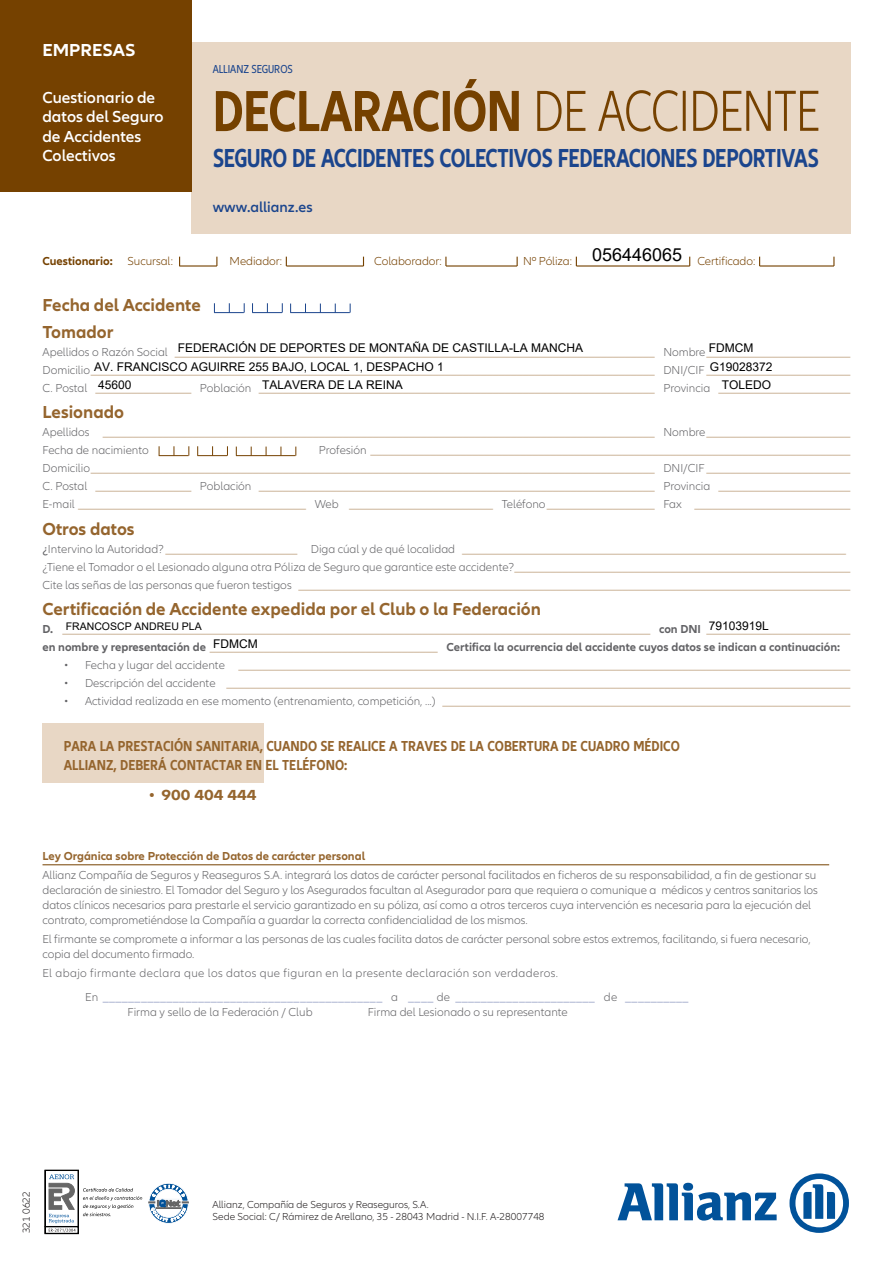
<style>
.page{position:relative;width:893px;height:1263px;background:#fff}
.page>*{position:absolute;margin:0;border:0;box-sizing:border-box;transform-origin:0 0}
.t1{font:700 condensed 60px "Allianz Neo";letter-spacing:-.01em;color:#754100;scale:.95 1}
.t2{font:700 condensed 27px "Allianz Neo";letter-spacing:-.015em;color:#1b458d;scale:.9 1}
.t3{font:700 18px/26.5px "Allianz Neo";color:#95652e}
.t4{font:18px "Arial";color:#000}
.t5{font:700 18px "Allianz Neo";color:#fff}
.t6{font:600 16.5px/19.5px "Allianz Neo";color:#fff}
.t7{font:700 condensed 15px/18.1px "Allianz Neo";color:#95652e}
.t8{font:600 15px "Allianz Neo";color:#1b458d}
.t9{font:700 15px "Allianz Neo";color:#95652e}
.t10{font:300 12px/18px "Allianz Neo";color:#95652e}
.t11{font:300 12px/15px "Allianz Neo";letter-spacing:-.005em;color:#636366}
.t12{font:300 12px/23.5px "Allianz Neo";letter-spacing:.03em;color:#636366}
.t13{font:12px "Arial";color:#000}
.t14{font:700 12px "Allianz Neo";color:#95652e}
.t15{font:300 12px "Allianz Neo";letter-spacing:-.005em;color:#754100}
.t16{font:700 12px "Allianz Neo";color:#754100}
.t17{font:condensed 12px "Allianz Neo";color:#1b458d}
.t18{font:300 10.5px/12px "Allianz Neo";color:#231f20}
.t19{font:10.5px "Arial";color:#000}
.s1{font-weight:300}
.s2{color:#636366}
.s3{font-weight:400;color:#636366}
.s4{font-weight:700;color:#636366}
.s5{color:#5565a2}
</style>
<div class="page">
<div style="left:191px;top:43px;width:659px;height:191px;background:#e8d7c5"></div>
<hr style="left:179px;top:265px;width:38px;height:2px;background:#754100">
<hr style="left:446px;top:265px;width:71px;height:2px;background:#754100">
<hr style="left:286px;top:265px;width:77px;height:2px;background:#754100">
<hr style="left:576px;top:265px;width:114px;height:2px;background:#754100">
<hr style="left:760px;top:265px;width:74px;height:2px;background:#754100">
<hr style="left:214px;top:312px;width:30px;height:1px;background:#1b458d">
<hr style="left:252px;top:312px;width:30px;height:1px;background:#1b458d">
<hr style="left:290px;top:312px;width:60px;height:1px;background:#1b458d">
<hr style="left:159px;top:455px;width:30px;height:1px;background:#754100">
<hr style="left:197px;top:455px;width:30px;height:1px;background:#754100">
<hr style="left:236px;top:455px;width:59px;height:1px;background:#754100">
<hr style="left:43px;top:864px;width:786px;height:1px;background:#754100">
<div style="left:0;top:0;width:191px;height:191px;background:#754100"></div>
<svg style="left:148px;top:1183px;width:41px;height:41px"></svg>
<svg style="left:44px;top:1169px;width:98px;height:65px"></svg>
<svg style="left:617px;top:1183px;width:160px;height:37px"></svg>
<svg style="left:789px;top:1173px;width:60px;height:60px"></svg>
<div style="left:43px;top:723px;width:221px;height:59px;background:#e8d7c5"></div>
<h3 class="t5" style="left:42px;top:40px;width:94px">EMPRESAS</h3>
<h3 class="t6" style="left:42px;top:88px;width:123px">Cuestionario de datos del Seguro de Accidentes<br>Colectivos</h3>
<p class="t17" style="left:213px;top:62px;width:82px">ALLIANZ SEGUROS</p>
<h1 class="t1" style="left:213px;top:89px;width:641px">DECLARACIÓN <span class="s1">DE ACCIDENTE</span></h1>
<h2 class="t2" style="left:213px;top:148px;width:675px">SEGURO DE ACCIDENTES COLECTIVOS FEDERACIONES DEPORTIVAS</h2>
<p class="t8" style="left:213px;top:198px;width:101px">www.allianz.es</p>
<h3 class="t4" style="left:592px;top:243px;width:92px">056446065</h3>
<p class="t16" style="left:43px;top:254px;width:132px">Cuestionario: <span class="s1">Sucursal:</span></p>
<p class="t15" style="left:230px;top:257px;width:54px">Mediador:</p>
<p class="t15" style="left:374px;top:257px;width:69px">Colaborador:</p>
<p class="t15" style="left:523px;top:257px;width:51px">Nº Póliza:</p>
<p class="t15" style="left:697px;top:257px;width:59px">Certificado:</p>
<h3 class="t3" style="left:43px;top:293px;width:160px">Fecha del Accidente<br>Tomador</h3>
<p class="t10" style="left:43px;top:344px;width:809px;text-align:justify"><span class="s2">Apellidos o Razón Social</span> ________________________________________________________________________________ <span class="s2">Nombre</span>________________________ <span class="s2">Domicilio</span>______________________________________________________________________________________________ <span class="s2">DNI/CIF</span> ________________________ <span class="s2">C. Postal</span> ________________ <span class="s2">Población</span> __________________________________________________________________ <span class="s2">Provincia</span> ______________________</p>
<h3 class="t3" style="left:43px;top:400px;width:83px">Lesionado</h3>
<p class="t10" style="left:43px;top:424px;width:809px"><span class="s2">Apellidos</span> ____________________________________________________________________________________________ <span class="s2">Nombre</span>________________________<br><span class="s2">Fecha de nacimiento</span></p>
<p class="t13" style="left:178px;top:340px;width:407px">FEDERACIÓN DE DEPORTES DE MONTAÑA DE CASTILLA-LA MANCHA</p>
<p class="t13" style="left:709px;top:340px;width:46px">FDMCM</p>
<p class="t13" style="left:94px;top:358px;width:351px">AV. FRANCISCO AGUIRRE 255 BAJO, LOCAL 1, DESPACHO 1</p>
<p class="t13" style="left:710px;top:358px;width:64px">G19028372</p>
<p class="t13" style="left:98px;top:376px;width:35px">45600</p>
<p class="t13" style="left:262px;top:376px;width:142px">TALAVERA DE LA REINA</p>
<p class="t13" style="left:722px;top:376px;width:51px">TOLEDO</p>
<p class="t10" style="left:43px;top:442px;width:809px;text-align:justify;text-indent:276px"><span class="s2">Profesión</span> ________________________________________________________________________________ <span class="s2">Domicilio</span>______________________________________________________________________________________________ <span class="s2">DNI/CIF</span> ________________________ <span class="s2">C. Postal</span> ________________ <span class="s2">Población</span> __________________________________________________________________ <span class="s2">Provincia</span> ______________________ <span class="s2">E-mail</span> ______________________________________ <span class="s2">Web</span> ________________________ <span class="s2">Teléfono</span>__________________ <span class="s2">Fax</span> __________________________</p>
<h3 class="t3" style="left:43px;top:516px;width:94px">Otros datos</h3>
<p class="t10" style="left:43px;top:541px;width:809px"><span class="s3">¿</span><span class="s2">Intervino la Autoridad?</span> ______________________ <span class="s2">Diga cúal y de qué localidad</span> ________________________________________________________________ <span class="s2">¿Tiene el Tomador o el Lesionado alguna otra Póliza de Seguro que garantice este accidente?</span>________________________________________________________<br><span class="s2">Cite las señas de las personas que fueron testigos</span> ____________________________________________________________________________________________</p>
<h3 class="t3" style="left:43px;top:597px;width:500px">Certificación de Accidente expedida por el Club o la Federación</h3>
<p class="t10" style="left:43px;top:621px;width:809px"><span class="s4">D.</span> __________________________________________________________________________________________________ <span class="s4">con DNI</span> ________________________ <span class="s4">en nombre y representación de</span> ______________________________________ <span class="s4">Certifica la ocurrencia del accidente cuyos datos se indican a continuación:</span></p>
<p class="t10" style="left:64px;top:657px;width:788px"><span class="s2">• Fecha y lugar del accidente</span> ______________________________________________________________________________________________________</p>
<p class="t10" style="left:64px;top:675px;width:788px"><span class="s2">• Descripción del accidente</span> ________________________________________________________________________________________________________</p>
<p class="t10" style="left:64px;top:693px;width:788px"><span class="s2">• Actividad realizada en ese momento (entrenamiento, competición, ...)</span> ____________________________________________________________________</p>
<p class="t13" style="left:709px;top:618px;width:62px">79103919L</p>
<p class="t19" style="left:66px;top:619px;width:137px">FRANCOSCP ANDREU PLA</p>
<p class="t13" style="left:213px;top:635px;width:46px">FDMCM</p>
<p class="t7" style="left:64px;top:738px;width:618px">PARA LA PRESTACIÓN SANITARIA, CUANDO SE REALICE A TRAVES DE LA COBERTURA DE CUADRO MÉDICO<br>ALLIANZ, DEBERÁ CONTACTAR EN EL TELÉFONO:</p>
<p class="t9" style="left:149px;top:786px;width:109px">• 900 404 444</p>
<p class="t14" style="left:43px;top:849px;width:324px">Ley Orgánica sobre Protección de Datos de carácter personal</p>
<p class="t11" style="left:43px;top:868px;width:777px">Allianz Compañía de Seguros y Reaseguros S.A. integrará los datos de carácter personal facilitados en ficheros de su responsabilidad, a fin de gestionar su declaración de siniestro. El Tomador del Seguro y los Asegurados facultan al Asegurador para que requiera o comunique a médicos y centros sanitarios los datos clínicos necesarios para prestarle el servicio garantizado en su póliza, así como a otros terceros cuya intervención es necesaria para la ejecución del contrato, comprometiéndose la Compañía a guardar la correcta confidencialidad de los mismos.</p>
<p class="t11" style="left:43px;top:932px;width:769px">El firmante se compromete a informar a las personas de las cuales facilita datos de carácter personal sobre estos extremos, facilitando, si fuera necesario, copia del documento firmado.</p>
<p class="t12" style="left:85px;top:962px;width:605px;text-indent:-43px">El abajo firmante declara que los datos que figuran en la presente declaración son verdaderos.<br>En <span class="s5">____________________________________________</span> a <span class="s5">____</span> de <span class="s5">______________________</span> de <span class="s5">__________</span></p>
<p class="t11" style="left:128px;top:1005px;width:187px">Firma y sello de la Federación / Club</p>
<p class="t11" style="left:368px;top:1005px;width:202px">Firma del Lesionado o su representante</p>
<p class="t18" style="left:21px;top:1233px;width:43px;rotate:-90deg">321 0622</p>
<p class="t18" style="left:213px;top:1199px;width:333px">Allianz, Compañía de Seguros y Reaseguros, S.A.<br>Sede Social: C/ Rámirez de Arellano, 35 - 28043 Madrid - N.I.F. A-28007748</p>
</div>
